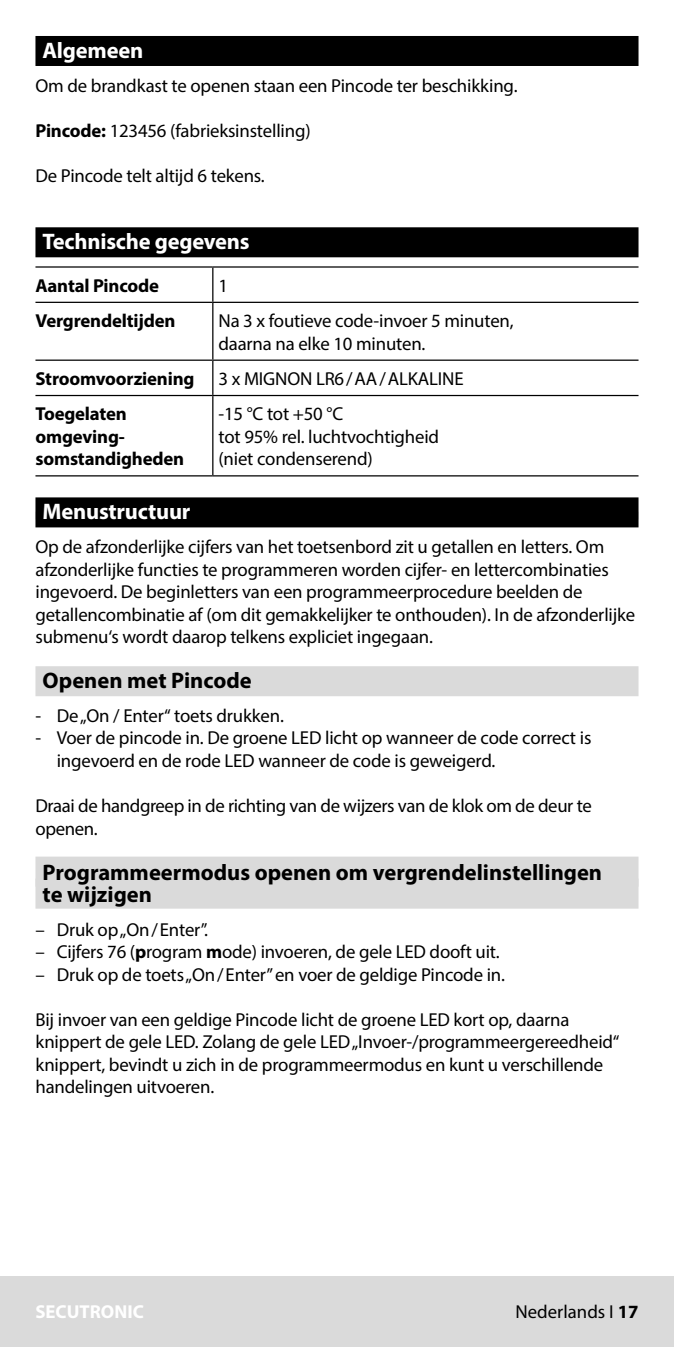
<style>
.page{position:relative;width:674px;height:1347px;background:#fff}
.page>*{position:absolute;margin:0;border:0;box-sizing:border-box;transform-origin:0 0}
.t1{font:700 22.5px/22.5px "Myriad Pro";color:#000}
.t2{font:700 22.5px "Myriad Pro";letter-spacing:-.01em;color:#fff}
.t3{font:18.75px/22.5px "Myriad Pro";letter-spacing:-.01em;color:#000}
.t4{font:700 18.75px/22.5px "Myriad Pro";letter-spacing:-.01em;color:#000}
.t5{font:700 18.75px "Myriad Pro";color:#fff}
.s1{font-weight:700}
</style>
<div class="page">
<div style="left:0;top:1276px;width:673px;height:70px;background:#dadada"></div>
<div style="left:35px;top:36px;width:603px;height:30px;background:#000"></div>
<div style="left:35px;top:227px;width:603px;height:30px;background:#000"></div>
<div style="left:35px;top:497px;width:603px;height:30px;background:#000"></div>
<div style="left:35px;top:666px;width:603px;height:30px;background:#dadada"></div>
<div style="left:35px;top:856px;width:603px;height:30px;background:#dadada"></div>
<div style="left:35px;top:878px;width:603px;height:30px;background:#dadada"></div>
<hr style="left:212px;top:268px;width:1px;height:34px;background:#000">
<hr style="left:35px;top:302px;width:178px;height:1px;background:#000">
<hr style="left:213px;top:302px;width:425px;height:1px;background:#000">
<hr style="left:212px;top:303px;width:1px;height:56px;background:#000">
<hr style="left:35px;top:359px;width:178px;height:2px;background:#000">
<hr style="left:213px;top:359px;width:425px;height:2px;background:#000">
<hr style="left:212px;top:361px;width:1px;height:34px;background:#000">
<hr style="left:35px;top:395px;width:178px;height:1px;background:#000">
<hr style="left:213px;top:395px;width:425px;height:1px;background:#000">
<hr style="left:212px;top:396px;width:1px;height:79px;background:#000">
<hr style="left:35px;top:475px;width:178px;height:1px;background:#000">
<hr style="left:213px;top:475px;width:425px;height:1px;background:#000">
<hr style="left:35px;top:266px;width:178px;height:2px;background:#000">
<hr style="left:213px;top:266px;width:425px;height:2px;background:#000">
<p class="t2" style="left:43px;top:36px;width:102px">Algemeen</p>
<p class="t3" style="left:35px;top:74px;width:483px">Om de brandkast te openen staan een Pincode ter beschikking.</p>
<p class="t3" style="left:35px;top:119px;width:276px"><span class="s1">Pincode:</span> 123456 (fabrieksinstelling)</p>
<p class="t3" style="left:35px;top:164px;width:231px">De Pincode telt altijd 6 tekens.</p>
<p class="t2" style="left:43px;top:227px;width:208px">Technische gegevens</p>
<p class="t4" style="left:35px;top:273px;width:125px">Aantal Pincode</p>
<p class="t3" style="left:218px;top:274px;width:11px">1</p>
<p class="t4" style="left:35px;top:309px;width:141px">Vergrendeltijden</p>
<p class="t3" style="left:218px;top:309px;width:296px">Na 3 x foutieve code-invoer 5 minuten, daarna na elke 10 minuten.</p>
<p class="t4" style="left:35px;top:367px;width:160px">Stroomvoorziening</p>
<p class="t3" style="left:218px;top:367px;width:246px">3 x MIGNON LR6/AA/ALKALINE</p>
<p class="t4" style="left:35px;top:402px;width:150px">Toegelaten omgeving&shy;somstandigheden</p>
<p class="t3" style="left:218px;top:402px;width:222px">-15 °C tot +50 °C<br>tot 95% rel. luchtvochtigheid (niet condenserend)</p>
<p class="t2" style="left:43px;top:497px;width:149px">Menustructuur</p>
<p class="t3" style="left:35px;top:535px;width:601px">Op de afzonderlijke cijfers van het toetsenbord zit u getallen en letters. Om afzonderlijke functies te programmeren worden cijfer- en lettercombinaties ingevoerd. De beginletters van een programmeerprocedure beelden de getallencombinatie af (om dit gemakkelijker te onthouden). In de afzonderlijke submenu‘s wordt daarop telkens expliciet ingegaan.</p>
<p class="t1" style="left:43px;top:668px;width:210px">Openen met Pincode</p>
<p class="t3" style="left:35px;top:704px;width:250px">- De „On / Enter“ toets drukken.</p>
<p class="t3" style="left:57px;top:726px;width:536px;text-indent:-21px">- Voer de pincode in. De groene LED licht op wanneer de code correct is ingevoerd en de rode LED wanneer de code is geweigerd.</p>
<p class="t3" style="left:35px;top:794px;width:557px">Draai de handgreep in de richting van de wijzers van de klok om de deur te openen.</p>
<p class="t1" style="left:43px;top:860px;width:560px">Programmeermodus openen om vergrendelinstellingen te wijzigen</p>
<p class="t3" style="left:35px;top:918px;width:174px">– Druk op „On/Enter”.</p>
<p class="t3" style="left:35px;top:940px;width:465px">– Cijfers 76 (<span class="s1">p</span>rogram <span class="s1">m</span>ode) invoeren, de gele LED dooft uit.</p>
<p class="t3" style="left:35px;top:963px;width:471px">– Druk op de toets „On/Enter” en voer de geldige Pincode in.</p>
<p class="t3" style="left:35px;top:1008px;width:585px">Bij invoer van een geldige Pincode licht de groene LED kort op, daarna knippert de gele LED. Zolang de gele LED „Invoer-/programmeergereedheid“ knippert, bevindt u zich in de programmeermodus en kunt u verschillende handelingen uitvoeren.</p>
<p class="t5" style="left:35px;top:1299px;width:110px">SECUTRONIC</p>
<p class="t3" style="left:515px;top:1300px;width:124px">Nederlands I <span class="s1">17</span></p>
</div>
